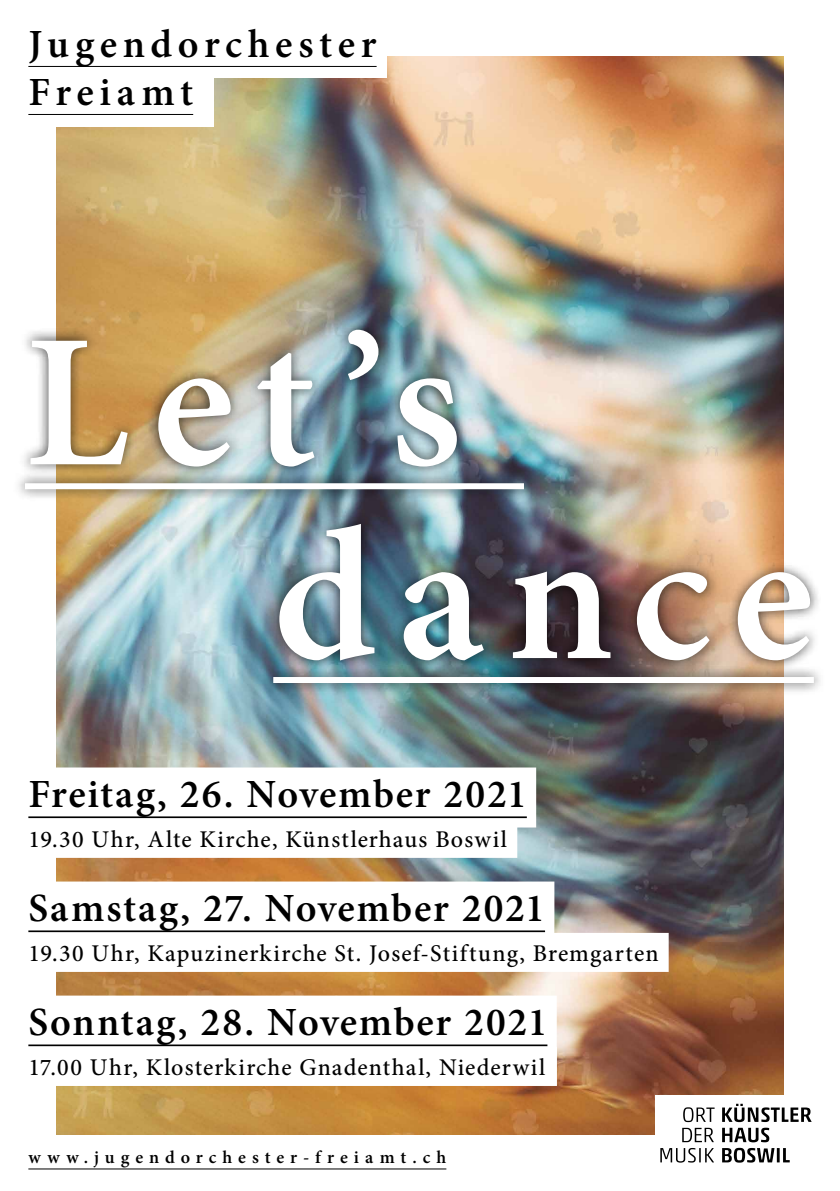
<style>
.page{position:relative;width:840px;height:1191px;background:#fff}
.page>*{position:absolute;margin:0;border:0;box-sizing:border-box;transform-origin:0 0}
.t1{font:600 190px/193.6px "Minion Pro";letter-spacing:.11em;color:#fff}
.t2{font:600 40px "Minion Pro";letter-spacing:.045em;color:#000}
.t3{font:600 40px/48px "Minion Pro";letter-spacing:.14em;color:#000}
.t4{font:500 24px "Minion Pro";letter-spacing:.045em;color:#000}
.t5{font:600 18px "Minion Pro";letter-spacing:.33em;color:#000}
</style>
<div class="page">
<img style="left:56px;top:57px;width:727px;height:1077px">
<hr style="left:28px;top:1168px;width:418px;height:1px;background:#000">
<div style="left:28px;top:767px;width:508px;height:60px;background:#fff"></div>
<hr style="left:28px;top:816px;width:498px;height:2px;background:#000">
<div style="left:28px;top:819px;width:489px;height:39px;background:#fff"></div>
<div style="left:28px;top:881px;width:526px;height:60px;background:#fff"></div>
<hr style="left:28px;top:930px;width:516px;height:2px;background:#000">
<div style="left:28px;top:933px;width:640px;height:39px;background:#fff"></div>
<div style="left:28px;top:995px;width:528px;height:60px;background:#fff"></div>
<hr style="left:28px;top:1044px;width:519px;height:2px;background:#000">
<div style="left:28px;top:1047px;width:528px;height:39px;background:#fff"></div>
<div style="left:655px;top:1094px;width:132px;height:50px;background:#fff"></div>
<div style="left:51px;top:56px;width:162px;height:70px;background:#fff"></div>
<div style="left:207px;top:56px;width:180px;height:22px;background:#fff"></div>
<div style="left:13px;top:318px;width:812px;height:377px;background:#000;opacity:.75"></div>
<div style="left:25px;top:483px;width:498px;height:6px;background:#fff"></div>
<div style="left:273px;top:677px;width:540px;height:6px;background:#fff"></div>
<hr style="left:28px;top:66px;width:348px;height:1px;background:#000">
<hr style="left:28px;top:114px;width:165px;height:1px;background:#000">
<svg style="left:722px;top:1103px;width:89px;height:59px"></svg>
<svg style="left:682px;top:1107px;width:32px;height:35px"></svg>
<svg style="left:660px;top:1148px;width:53px;height:14px"></svg>
<h2 class="t3" style="left:28px;top:20px;width:349px">Jugendorchester<br>Freiamt</h2>
<h1 class="t1" style="left:273px;top:305px;width:542px;text-indent:-248px">Let’s dance</h1>
<h2 class="t2" style="left:28px;top:766px;width:499px">Freitag, 26. November 2021</h2>
<p class="t4" style="left:28px;top:823px;width:480px">19.30 Uhr, Alte Kirche, Künstlerhaus Boswil</p>
<h2 class="t2" style="left:28px;top:880px;width:518px">Samstag, 27. November 2021</h2>
<p class="t4" style="left:28px;top:937px;width:631px">19.30 Uhr, Kapuzinerkirche St. Josef-Stiftung, Bremgarten</p>
<h2 class="t2" style="left:28px;top:994px;width:520px">Sonntag, 28. November 2021</h2>
<p class="t4" style="left:28px;top:1051px;width:518px">17.00 Uhr, Klosterkirche Gnadenthal, Niederwil</p>
<p class="t5" style="left:28px;top:1144px;width:419px">www.jugendorchester-freiamt.ch</p>
</div>
